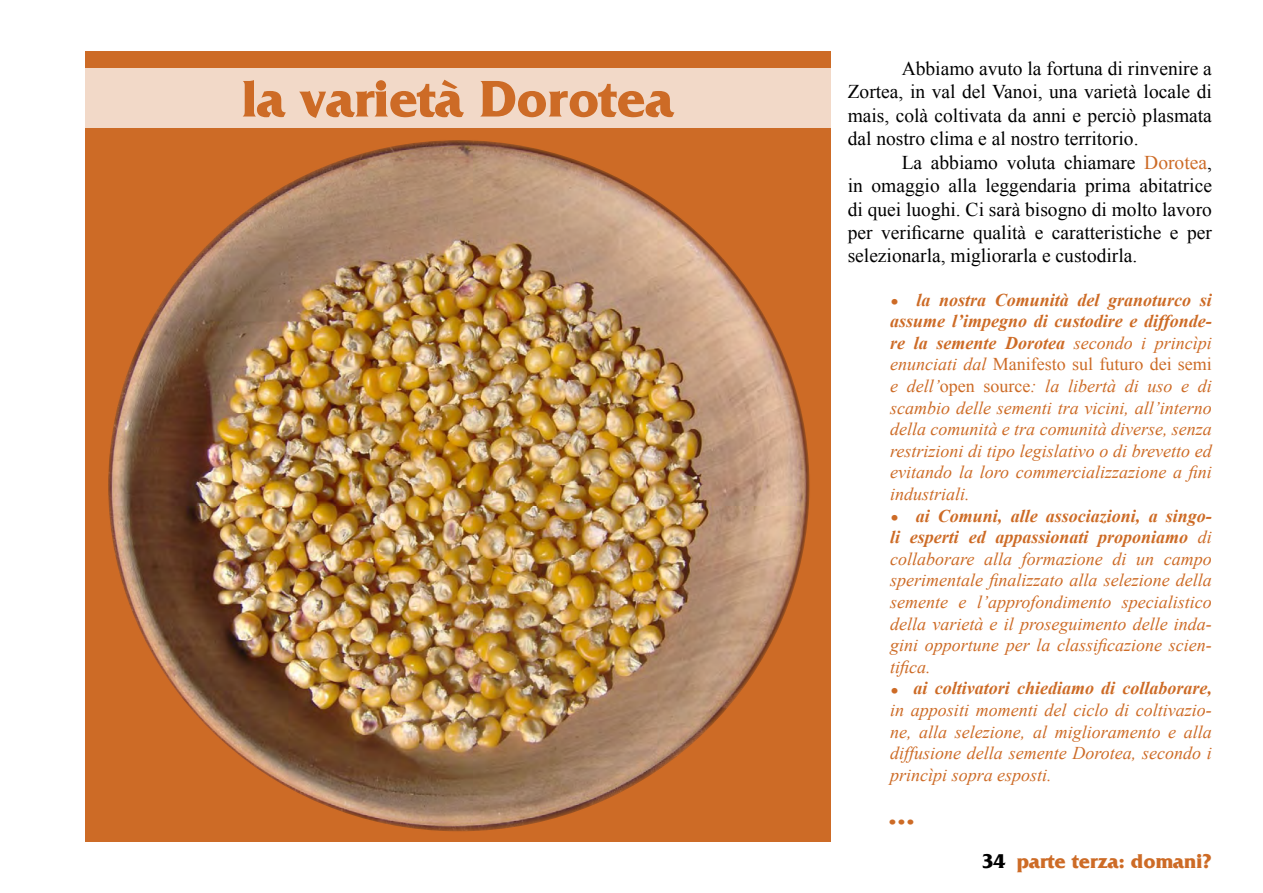
<style>
.page{position:relative;width:1263px;height:893px;background:#fff}
.page>*{position:absolute;margin:0;border:0;box-sizing:border-box;transform-origin:0 0}
.t1{font:54px "France";color:#cd6b26}
.t2{font:italic 700 36px "Times New Roman";color:#cd6b26}
.t3{font:21px "France";color:#cd6b26}
.t4{font:19.5px/23.4px "Times New Roman";color:#000;text-align:justify}
.t5{font:italic 18px/21.6px "Times New Roman";color:#cd6b26}
.s1{color:#cd6b26}
.s2{font-weight:700;font-style:normal;font-size:36px}
.s3{font-weight:700}
.s4{font-style:normal}
.s5{color:#000}
</style>
<div class="page">
<div style="left:85px;top:51px;width:746px;height:791px;background:#cd6b26"></div>
<div style="left:85px;top:68px;width:746px;height:60px;background:#f2d9c8"></div>
<img style="left:107px;top:139px;width:703px;height:693px;border-radius:50%">
<h1 class="t1" style="left:242px;top:68px;width:433px">la varietà Dorotea</h1>
<p class="t4" style="left:848px;top:57px;width:366px;text-indent:54px">Abbiamo avuto la fortuna di rinvenire a Zortea, in val del Vanoi, una varietà locale di mais, colà coltivata da anni e perciò plasmata dal nostro clima e al nostro territorio.</p>
<p class="t4" style="left:848px;top:150px;width:366px;text-indent:54px">La abbiamo voluta chiamare <span class="s1">Dorotea</span>, in omaggio alla leggendaria prima abitatrice di quei luoghi. Ci sarà bisogno di molto lavoro per verificarne qualità e caratteristiche e per selezionarla, migliorarla e custodirla.</p>
<p class="t5" style="left:890px;top:288px;width:323px"><span class="s2">.</span> <span class="s3">la nostra Comunità del granoturco si assume l’impegno di custodire e diffonde&shy;re la semente Dorotea</span> secondo i princìpi enunciati dal <span class="s4">Manifesto sul futuro dei semi </span>e dell’<span class="s4">open source</span>: la libertà di uso e di scambio delle sementi tra vicini, all’interno della comunità e tra comunità diverse, senza restrizioni di tipo legislativo o di brevetto ed evitando la loro commercializzazione a fini industriali.<br><span class="s2">.</span> <span class="s3">ai Comuni, alle associazioni, a singo&shy;li esperti ed appassionati proponiamo</span> di collaborare alla formazione di un campo sperimentale finalizzato alla selezione della semente e l’approfondimento specialistico della varietà e il proseguimento delle inda&shy;gini opportune per la classificazione scien&shy;tifica.<br><span class="s2">.</span> <span class="s3">ai coltivatori chiediamo di collaborare, </span>in appositi momenti del ciclo di coltivazio&shy;ne, alla selezione, al miglioramento e alla diffusione della semente Dorotea, secondo i princìpi sopra esposti.</p>
<h2 class="t2" style="left:890px;top:791px;width:28px">...</h2>
<p class="t3" style="left:982px;top:849px;width:232px"><span class="s5">34</span> parte terza: domani?</p>
</div>
